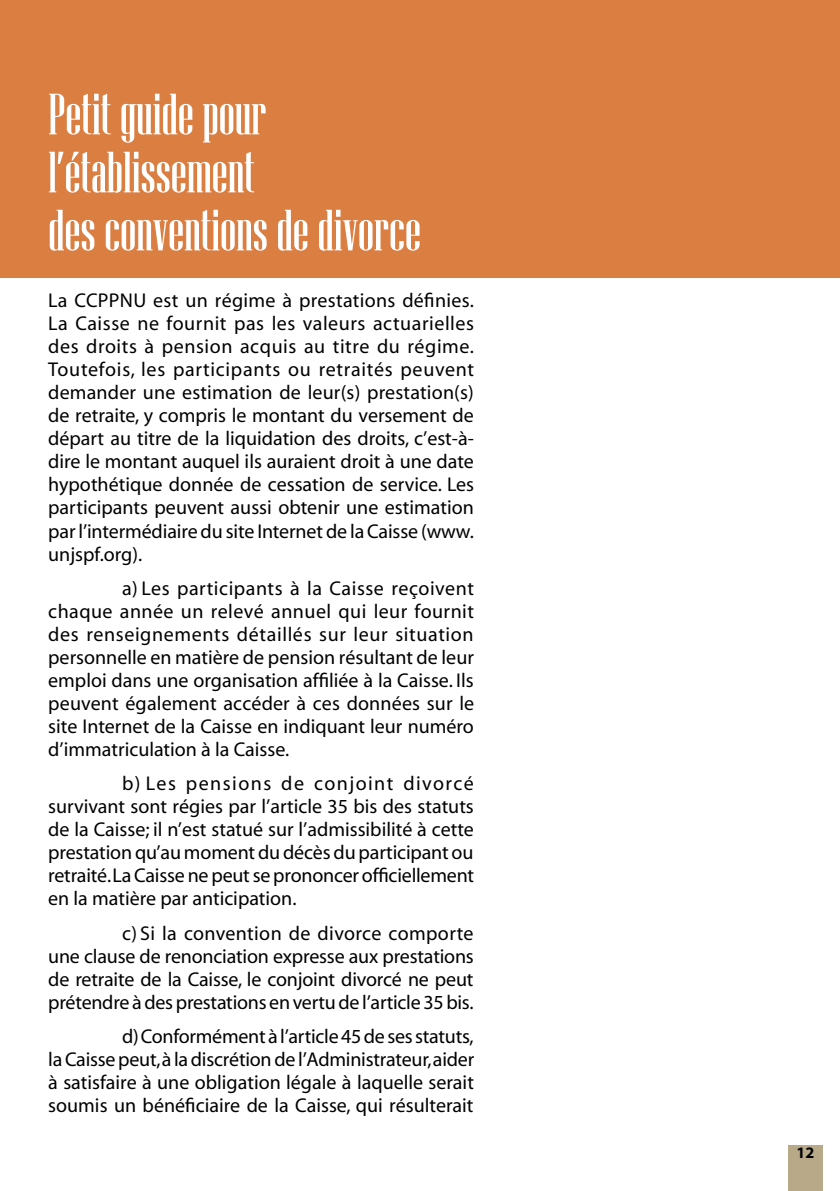
<style>
.page{position:relative;width:840px;height:1191px;background:#fff}
.page>*{position:absolute;margin:0;border:0;box-sizing:border-box;transform-origin:0 0}
.t1{font:58px/58px "Niagara Solid";color:#fff}
.t2{font:20px/23px "Myriad";letter-spacing:-.005em;color:#000;text-align:justify}
.t3{font:700 16px "Myriad";color:#000}
</style>
<div class="page">
<div style="left:0;top:0;width:839px;height:278px;background:#db7e41"></div>
<div style="left:788px;top:1145px;width:34px;height:46px;background:#b8a988"></div>
<h1 class="t1" style="left:48px;top:86px;width:374px">Petit guide pour l’établissement<br>des conventions de divorce</h1>
<p class="t2" style="left:48px;top:290px;width:427px">La CCPPNU est un régime à prestations définies.<br>La Caisse ne fournit pas les valeurs actuarielles des droits à pension acquis au titre du régime.<br>Toutefois, les participants ou retraités peuvent demander une estimation de leur(s) prestation(s) de retraite, y compris le montant du versement de départ au titre de la liquidation des droits, c’est-à&shy;dire le montant auquel ils auraient droit à une date hypothétique donnée de cessation de service. Les participants peuvent aussi obtenir une estimation par l’intermédiaire du site Internet de la Caisse (www. unjspf.org).</p>
<p class="t2" style="left:48px;top:577px;width:427px;text-indent:74px">a)Les participants à la Caisse reçoivent chaque année un relevé annuel qui leur fournit des renseignements détaillés sur leur situation personnelle en matière de pension résultant de leur emploi dans une organisation affiliée à la Caisse. Ils peuvent également accéder à ces données sur le site Internet de la Caisse en indiquant leur numéro d’immatriculation à la Caisse.</p>
<p class="t2" style="left:48px;top:773px;width:427px;text-indent:74px">b) Les pensions de conjoint divorcé survivant sont régies par l’article 35 bis des statuts de la Caisse; il n’est statué sur l’admissibilité à cette prestation qu’au moment du décès du participant ou retraité. La Caisse ne peut se prononcer officiellement en la matière par anticipation.</p>
<p class="t2" style="left:48px;top:922px;width:427px;text-indent:74px">c)Si la convention de divorce comporte une clause de renonciation expresse aux prestations de retraite de la Caisse, le conjoint divorcé ne peut prétendre à des prestations en vertu de l’article 35 bis.</p>
<p class="t2" style="left:48px;top:1025px;width:427px;text-indent:74px">d)Conformément à l’article 45 de ses statuts, la Caisse peut, à la discrétion de l’Administrateur, aider à satisfaire à une obligation légale à laquelle serait soumis un bénéficiaire de la Caisse, qui résulterait</p>
<p class="t3" style="left:796px;top:1144px;width:19px">12</p>
</div>
